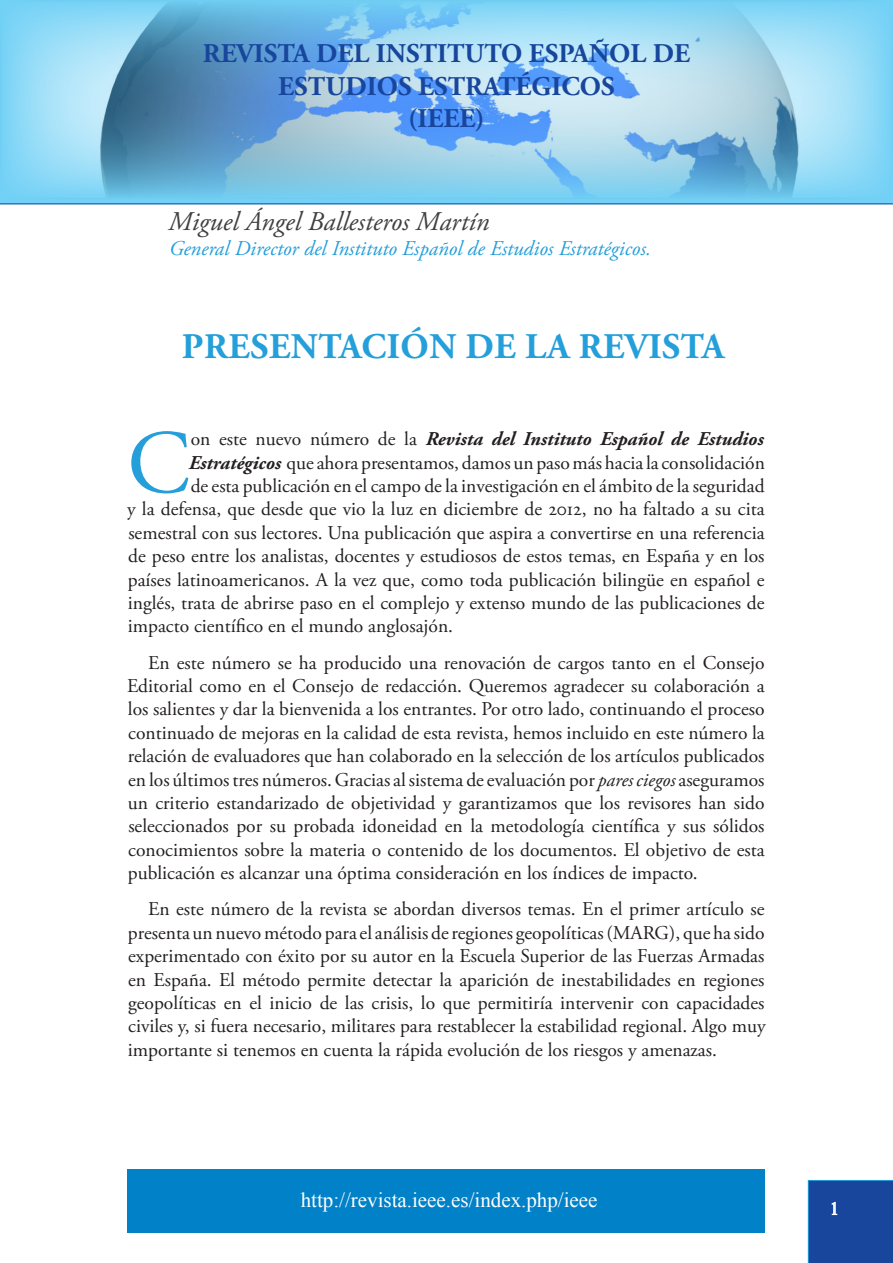
<style>
.page{position:relative;width:893px;height:1263px;background:#fff}
.page>*{position:absolute;margin:0;border:0;box-sizing:border-box;transform-origin:0 0}
.IEEE_ParrafoInicio{font:90.15px "Adobe Garamond Pro";color:#249fd9}
.IEEE_Titulo{font:700 36px "Adobe Garamond Pro";letter-spacing:.015em;color:#249fd9}
.t1{font:700 27px/32.4px "Adobe Garamond Pro";color:#18469d;text-align:center}
.IEEE_Autor{font:italic 27px "Adobe Garamond Pro";color:#404040}
.IEEE_cargoAutor{font:italic 21px "Adobe Garamond Pro";color:#249fd9}
.t2{font:21px "Times New Roman";color:#fff}
.IEEE_parrafoNormal{font:19.5px/23.4px "Adobe Garamond Pro";color:#231f20;text-align:justify}
.IEEE_ParrafoInicio-2{font:19.5px "Adobe Garamond Pro";color:#231f20}
.IEEE_ParrafoInicio-3{font:italic 700 19.5px "Adobe Garamond Pro";color:#231f20}
.t3{font:18px "Times New Roman";color:#fff}
.s1{font-weight:400;font-style:normal}
.s2{font-weight:700;font-style:italic}
.s3{font-style:italic}
</style>
<div class="page">
<div style="left:808px;top:1180px;width:85px;height:83px;background:#18469d"></div>
<div style="left:128px;top:1169px;width:637px;height:64px;background:#0081c8"></div>
<img style="left:3px;top:3px;width:887px;height:194px">
<hr style="left:0;top:203px;width:893px;height:1px;background:#18469d">
<p class="t1" style="left:203px;top:38px;width:489px">REVISTA DEL INSTITUTO ESPAÑOL DE<br>ESTUDIOS ESTRATÉGICOS</p>
<p class="t1" style="left:408px;top:103px;width:78px">(IEEE)</p>
<p class="IEEE_Autor" style="left:168px;top:205px;width:322px">Miguel Ángel Ballesteros Martín</p>
<p class="IEEE_cargoAutor" style="left:169px;top:236px;width:483px">General Director del Instituto Español de Estudios Estratégicos.</p>
<p class="IEEE_Titulo" style="left:182px;top:326px;width:544px">PRESENTACIÓN DE LA REVISTA</p>
<p class="IEEE_ParrafoInicio" style="left:127px;top:409px;width:64px">C</p>
<p class="IEEE_ParrafoInicio-3" style="left:191px;top:428px;width:574px"><span class="s1">on este nuevo número de la</span> Revista del Instituto Español de Estudios</p>
<p class="IEEE_ParrafoInicio-2" style="left:189px;top:451px;width:578px"><span class="s2">Estratégicos</span> que ahora presentamos, damos un paso más hacia la consolidación</p>
<p class="IEEE_ParrafoInicio-2" style="left:191px;top:474px;width:575px">de esta publicación en el campo de la investigación en el ámbito de la seguridad</p>
<p class="IEEE_ParrafoInicio-2" style="left:127px;top:497px;width:639px">y la defensa, que desde que vio la luz en diciembre de 2012, no ha faltado a su cita</p>
<p class="IEEE_ParrafoInicio-2" style="left:128px;top:521px;width:638px">semestral con sus lectores. Una publicación que aspira a convertirse en una referencia</p>
<p class="IEEE_ParrafoInicio-2" style="left:128px;top:544px;width:638px">de peso entre los analistas, docentes y estudiosos de estos temas, en España y en los</p>
<p class="IEEE_ParrafoInicio-2" style="left:128px;top:568px;width:638px">países latinoamericanos. A la vez que, como toda publicación bilingüe en español e</p>
<p class="IEEE_ParrafoInicio-2" style="left:128px;top:591px;width:638px">inglés, trata de abrirse paso en el complejo y extenso mundo de las publicaciones de</p>
<p class="IEEE_ParrafoInicio-2" style="left:128px;top:614px;width:327px">impacto científico en el mundo anglosajón.</p>
<p class="IEEE_parrafoNormal" style="left:127px;top:651px;width:639px;text-indent:21px">En este número se ha producido una renovación de cargos tanto en el Consejo Editorial como en el Consejo de redacción. Queremos agradecer su colaboración a los salientes y dar la bienvenida a los entrantes. Por otro lado, continuando el proceso continuado de mejoras en la calidad de esta revista, hemos incluido en este número la relación de evaluadores que han colaborado en la selección de los artículos publicados en los últimos tres números. Gracias al sistema de evaluación por <span class="s3">pares ciegos</span> aseguramos un criterio estandarizado de objetividad y garantizamos que los revisores han sido seleccionados por su probada idoneidad en la metodología científica y sus sólidos conocimientos sobre la materia o contenido de los documentos. El objetivo de esta publicación es alcanzar una óptima consideración en los índices de impacto.</p>
<p class="IEEE_parrafoNormal" style="left:128px;top:898px;width:639px;text-indent:20px">En este número de la revista se abordan diversos temas. En el primer artículo se presenta un nuevo método para el análisis de regiones geopolíticas (MARG), que ha sido experimentado con éxito por su autor en la Escuela Superior de las Fuerzas Armadas en España. El método permite detectar la aparición de inestabilidades en regiones geopolíticas en el inicio de las crisis, lo que permitiría intervenir con capacidades civiles y, si fuera necesario, militares para restablecer la estabilidad regional. Algo muy importante si tenemos en cuenta la rápida evolución de los riesgos y amenazas.</p>
<p class="t2" style="left:301px;top:1186px;width:298px">http://revista.ieee.es/index.php/ieee</p>
<p class="t3" style="left:830px;top:1196px;width:10px">1</p>
</div>
